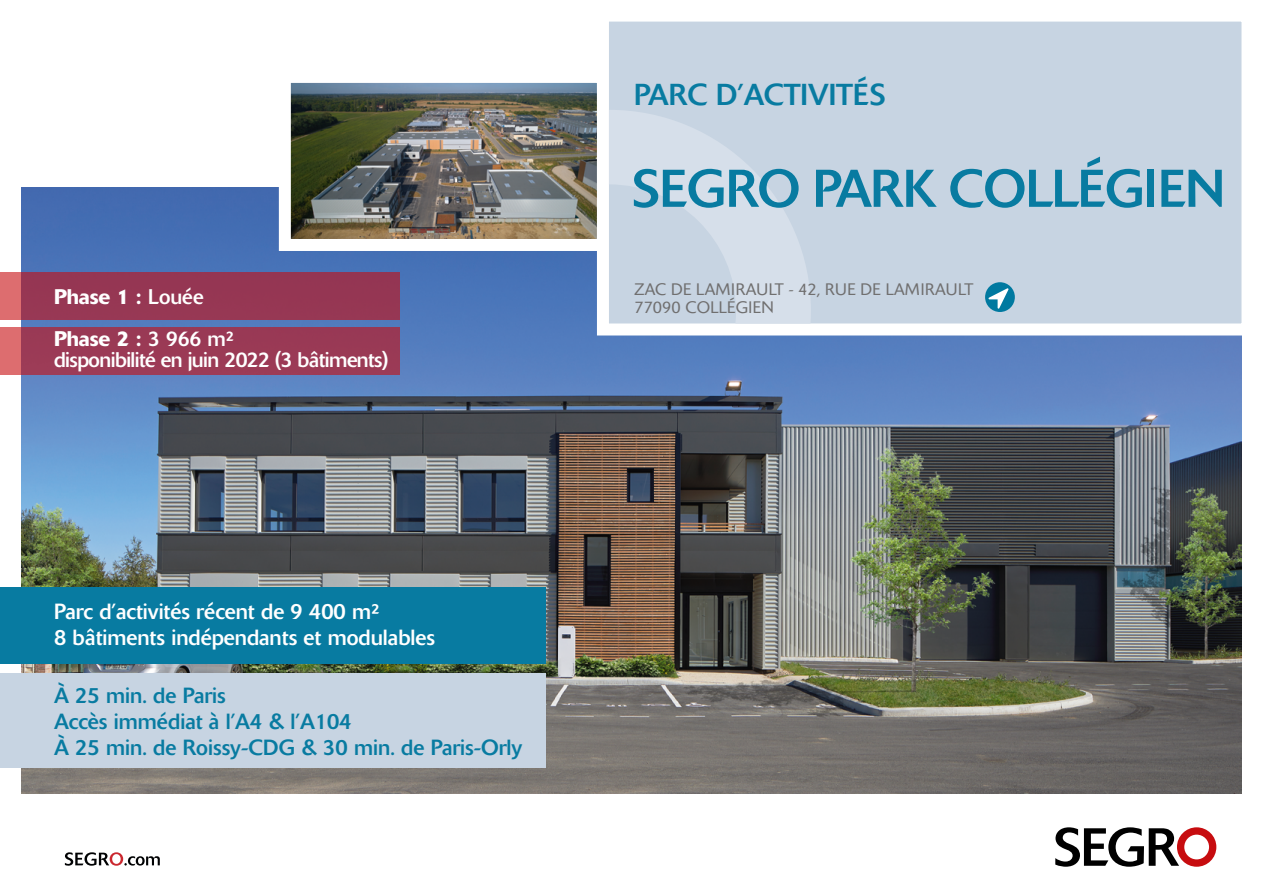
<style>
.page{position:relative;width:1263px;height:893px;background:#fff}
.page>*{position:absolute;margin:0;border:0;box-sizing:border-box;transform-origin:0 0}
.t1{font:52.5px "Delta BQ";letter-spacing:-.005em;color:#087ba1}
.t2{font:30px "Delta BQ";color:#087ba1}
.t3{font:21.75px/26.1px "Delta BQ";color:#087ba1}
.t4{font:21.75px/26.1px "Delta BQ";color:#fff}
.t5{font:21px "Delta BQ";letter-spacing:-.025em;color:#fff}
.t6{font:500 21px/42px "Delta BQ";color:#fff}
.t7{font:300 16.5px/18px "Delta BQ";letter-spacing:.02em;color:#706f6f}
.s1{font-weight:400}
</style>
<div class="page">
<img style="left:21px;top:187px;width:1221px;height:607px">
<svg style="left:1055px;top:827px;width:161px;height:40px"></svg>
<div style="left:0;top:587px;width:545px;height:77px;background:#087ba1"></div>
<div style="left:0;top:674px;width:545px;height:94px;background:#c7d4e2"></div>
<svg style="left:65px;top:852px;width:95px;height:14px"></svg>
<img style="left:273px;top:82px;width:318px;height:175px">
<div style="left:0;top:272px;width:400px;height:47px;background:#963653"></div>
<div style="left:0;top:327px;width:400px;height:47px;background:#9b3a55"></div>
<svg style="left:591px;top:21px;width:651px;height:320px;background:#c7d4e2"></svg>
<svg style="left:609px;top:110px;width:202px;height:213px;background:#ced9e5"></svg>
<div style="left:985px;top:282px;width:30px;height:30px;background:#0079a0;border-radius:50%"></div>
<svg style="left:988px;top:288px;width:20px;height:21px"></svg>
<p class="t6" style="left:54px;top:276px;width:182px">Phase 1 : <span class="s1">Louée<br></span>Phase 2 : <span class="s1">3 966 m²</span></p>
<p class="t5" style="left:54px;top:347px;width:336px">disponibilité en juin 2022 (3 bâtiments)</p>
<p class="t4" style="left:54px;top:599px;width:383px">Parc d’activités récent de 9 400 m²<br>8 bâtiments indépendants et modulables</p>
<p class="t3" style="left:54px;top:683px;width:470px">À 25 min. de Paris<br>Accès immédiat à l’A4 &amp; l’A104<br>À 25 min. de Roissy-CDG &amp; 30 min. de Paris-Orly</p>
<h2 class="t2" style="left:634px;top:76px;width:253px">PARC D’ACTIVITÉS</h2>
<h1 class="t1" style="left:631px;top:157px;width:595px">SEGRO PARK COLLÉGIEN</h1>
<p class="t7" style="left:634px;top:280px;width:341px">ZAC DE LAMIRAULT - 42, RUE DE LAMIRAULT<br>77090 COLLÉGIEN</p>
</div>
